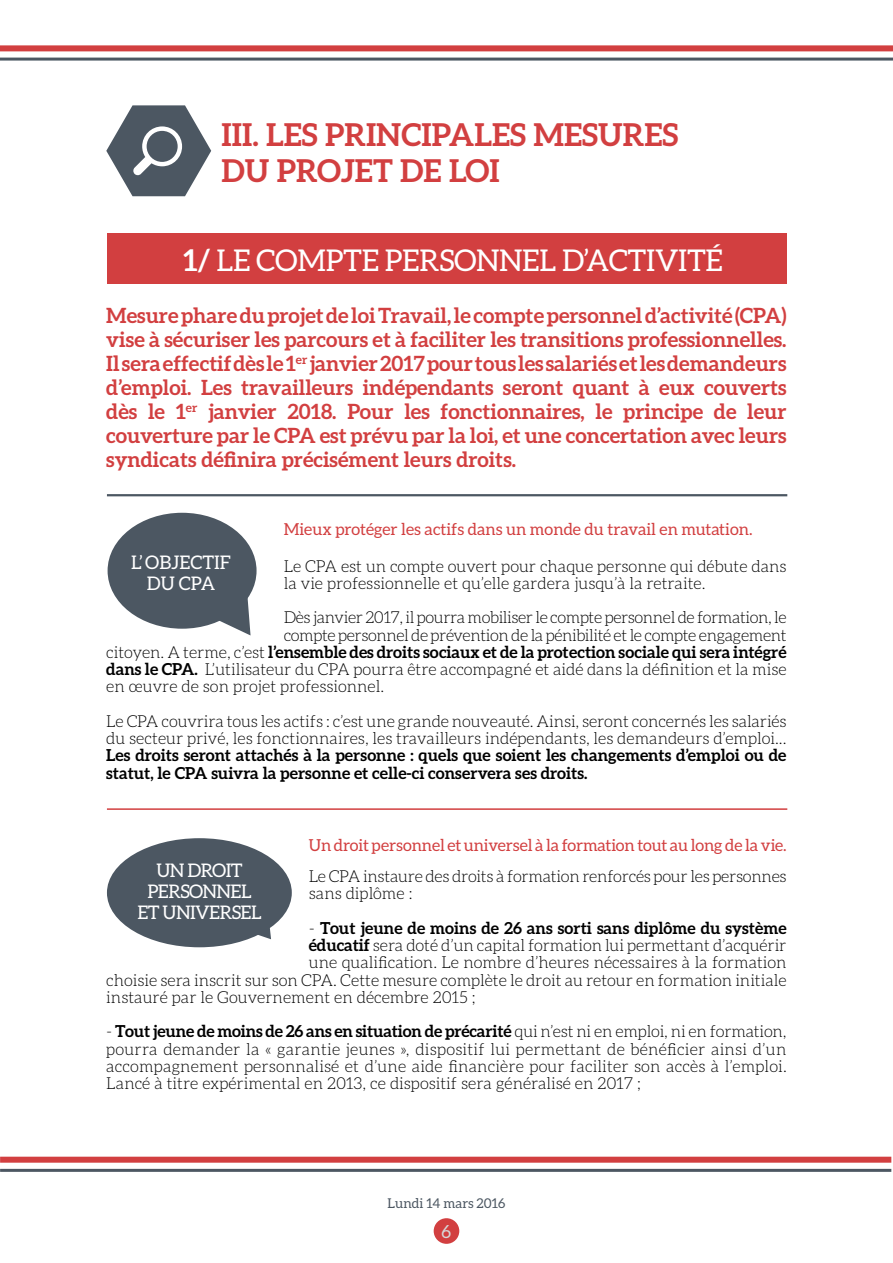
<style>
.page{position:relative;width:893px;height:1263px;background:#fff}
.page>*{position:absolute;margin:0;border:0;box-sizing:border-box;transform-origin:0 0}
.t1{font:700 31.5px "Aleo";color:#d23f40}
.t2{font:30px "Aleo";letter-spacing:-.01em;color:#fff}
.chapô{font:700 21px/24px "Aleo";color:#d23f40;text-align:justify}
.t3{font:18.75px "Aleo";letter-spacing:-.03em;color:#fff}
.t4{font:18.75px/21px "Aleo";color:#fff;text-align:center}
.t5{font:18px "Aleo";color:#d6d9da}
.texte_courant{font:300 16.5px/17.2px "Aleo";color:#000}
.texte_courant-2{font:700 16.5px "Aleo";color:#000}
.texte_courant-3{font:300 16.5px "Aleo";letter-spacing:-.025em;color:#000}
.texte_courant-4{font:16.5px "Aleo";letter-spacing:-.01em;color:#d23f40}
.t6{font:13.5px "Aleo";color:#4c5762}
.s1{font-weight:700}
.s2{font-weight:300}
</style>
<div class="page">
<div style="left:434px;top:1218px;width:25px;height:26px;background:#d23f40;border-radius:50%"></div>
<hr style="left:0;top:1169px;width:891px;height:3px;background:#4c5762">
<div style="left:0;top:1157px;width:891px;height:6px;background:#d23f40"></div>
<hr style="left:0;top:58px;width:893px;height:3px;background:#4c5762">
<div style="left:0;top:45px;width:893px;height:6px;background:#d23f40"></div>
<hr style="left:107px;top:808px;width:680px;height:2px;background:#d23f40">
<svg style="left:106px;top:105px;width:105px;height:91px"></svg>
<div style="left:107px;top:233px;width:680px;height:51px;background:#d23f40"></div>
<hr style="left:107px;top:494px;width:680px;height:2px;background:#4c5762">
<div style="left:108px;top:513px;width:149px;height:116px;background:#4c5762;border-radius:50%"></div>
<svg style="left:217px;top:597px;width:34px;height:38px"></svg>
<div style="left:107px;top:838px;width:185px;height:109px;background:#4c5762;border-radius:50%"></div>
<svg style="left:248px;top:927px;width:23px;height:12px"></svg>
<p class="t1" style="left:222px;top:116px;width:458px">III. LES PRINCIPALES MESURES</p>
<p class="t1" style="left:222px;top:152px;width:280px">DU PROJET DE LOI</p>
<p class="t2" style="left:183px;top:244px;width:541px"><span class="s1">1/</span> LE COMPTE PERSONNEL D’ACTIVITÉ</p>
<p class="chapô" style="left:106px;top:303px;width:682px">Mesure phare du projet de loi Travail, le compte personnel d’activité (CPA) vise à sécuriser les parcours et à faciliter les transitions professionnelles.<br>Il sera effectif dès le 1<sup>er</sup> janvier 2017 pour tous les salariés et les demandeurs d’emploi. Les travailleurs indépendants seront quant à eux couverts dès le 1<sup>er</sup> janvier 2018. Pour les fonctionnaires, le principe de leur couverture par le CPA est prévu par la loi, et une concertation avec leurs syndicats définira précisément leurs droits.</p>
<p class="texte_courant-4" style="left:284px;top:519px;width:470px">Mieux protéger les actifs dans un monde du travail en mutation.</p>
<p class="texte_courant" style="left:284px;top:557px;width:504px">Le CPA est un compte ouvert pour chaque personne qui débute dans la vie professionnelle et qu’elle gardera jusqu’à la retraite.</p>
<p class="texte_courant-3" style="left:284px;top:608px;width:504px">Dès janvier 2017, il pourra mobiliser le compte personnel de formation, le</p>
<p class="texte_courant-3" style="left:284px;top:626px;width:504px">compte personnel de prévention de la pénibilité et le compte engagement</p>
<p class="texte_courant-2" style="left:106px;top:642px;width:682px"><span class="s2">citoyen. A terme, c’est</span> l’ensemble des droits sociaux et de la protection sociale qui sera intégré</p>
<p class="texte_courant" style="left:106px;top:661px;width:682px"><span class="s1">dans le CPA.</span> L’utilisateur du CPA pourra être accompagné et aidé dans la définition et la mise</p>
<p class="texte_courant" style="left:106px;top:678px;width:279px">en œuvre de son projet professionnel.</p>
<p class="texte_courant" style="left:106px;top:712px;width:682px;text-align:justify">Le CPA couvrira tous les actifs : c’est une grande nouveauté. Ainsi, seront concernés les salariés du secteur privé, les fonctionnaires, les travailleurs indépendants, les demandeurs d’emploi...<br><span class="s1">Les droits seront attachés à la personne : quels que soient les changements d’emploi ou de statut, le CPA suivra la personne et celle-ci conservera ses droits.</span></p>
<p class="t4" style="left:131px;top:552px;width:101px">L’OBJECTIF<br>DU CPA</p>
<p class="texte_courant-4" style="left:309px;top:836px;width:479px">Un droit personnel et universel à la formation tout au long de la vie.</p>
<p class="texte_courant" style="left:309px;top:868px;width:479px">Le CPA instaure des droits à formation renforcés pour les personnes sans diplôme :</p>
<p class="texte_courant-2" style="left:309px;top:918px;width:479px"><span class="s2">-</span> Tout jeune de moins de 26 ans sorti sans diplôme du système</p>
<p class="texte_courant" style="left:309px;top:937px;width:479px"><span class="s1">éducatif</span> sera doté d’un capital formation lui permettant d’acquérir</p>
<p class="texte_courant" style="left:309px;top:954px;width:479px">une qualification. Le nombre d’heures nécessaires à la formation</p>
<p class="texte_courant" style="left:106px;top:971px;width:682px">choisie sera inscrit sur son CPA. Cette mesure complète le droit au retour en formation initiale</p>
<p class="texte_courant" style="left:106px;top:988px;width:371px">instauré par le Gouvernement en décembre 2015 ;</p>
<p class="texte_courant" style="left:106px;top:1023px;width:682px;text-align:justify">- <span class="s1">Tout jeune de moins de 26 ans en situation de précarité</span> qui n’est ni en emploi, ni en formation, pourra demander la « garantie jeunes », dispositif lui permettant de bénéficier ainsi d’un accompagnement personnalisé et d’une aide financière pour faciliter son accès à l’emploi.<br>Lancé à titre expérimental en 2013, ce dispositif sera généralisé en 2017 ;</p>
<p class="t3" style="left:156px;top:860px;width:88px">UN DROIT</p>
<p class="t3" style="left:147px;top:881px;width:106px">PERSONNEL</p>
<p class="t3" style="left:137px;top:902px;width:126px">ET UNIVERSEL</p>
<p class="t6" style="left:388px;top:1195px;width:119px">Lundi 14 mars 2016</p>
<p class="t5" style="left:442px;top:1222px;width:11px">6</p>
</div>
